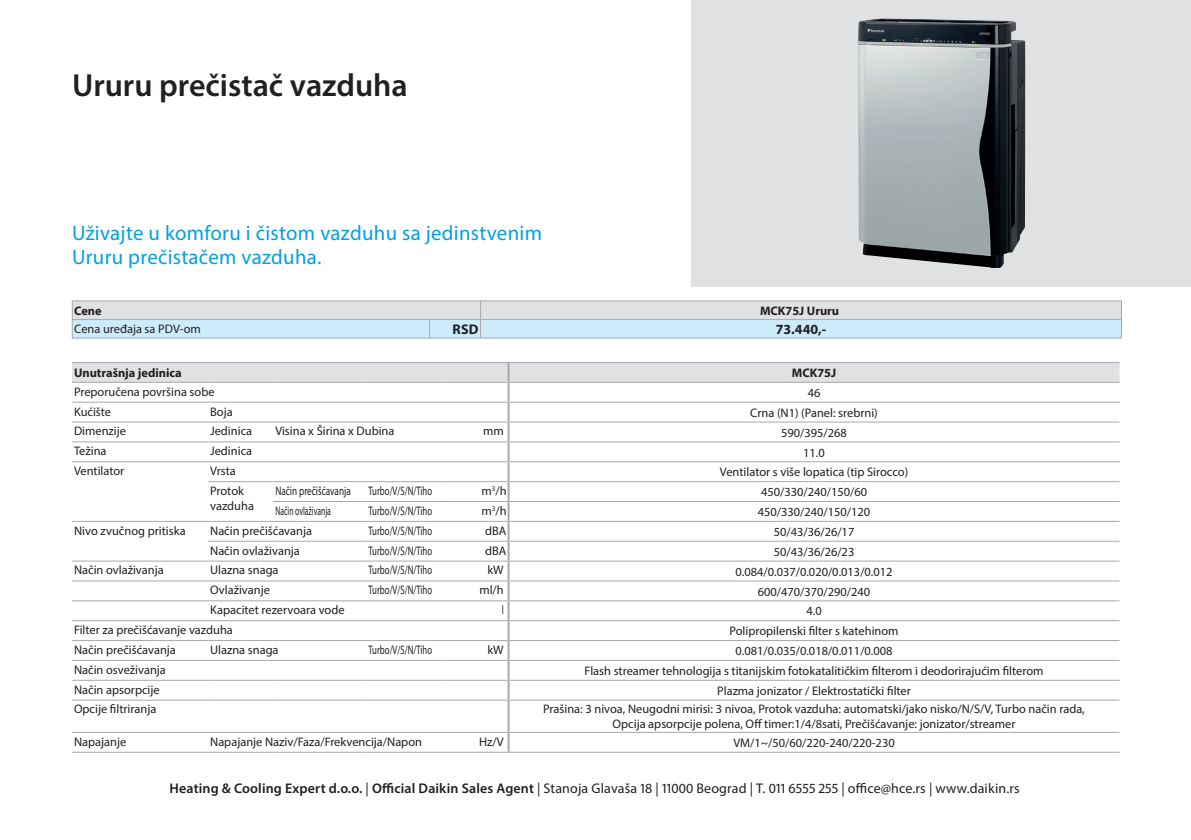
<style>
.page{position:relative;width:1191px;height:840px;background:#fff}
.page>*{position:absolute;margin:0;border:0;box-sizing:border-box;transform-origin:0 0}
.product_headline{font:600 32px "Myriad Pro";color:#231f20}
._1_Head_10_5pt_B6{font:21px "Myriad Pro";letter-spacing:.015em;color:#00a1e3}
.t1{font:14px "Myriad Pro";letter-spacing:.01em;color:#231f20}
.Christoph_Preise_7PT{font:700 14px "Myriad Pro";color:#231f20}
.table_header_centred{font:700 14px "Myriad Pro";color:#231f20}
.CellBody_Center_CE{font:12.4px "Myriad Pro";color:#231f20}
.CellBody_CE{font:12.4px/14.8px "Myriad Pro";color:#231f20}
.CellBody_CE-2{font:12.4px "Myriad Pro";color:#231f20;scale:.7 1}
.table_header_left-ju{font:700 12.4px "Myriad Pro";color:#231f20}
.CellBody_CE-3{font:12.4px "Myriad Pro";color:#231f20;scale:.74 1}
.CellBody_CE-4{font:12.4px "Myriad Pro";color:#231f20;scale:.62 1}
.table_body_right-jus{font:12.4px "Myriad Pro";color:#231f20}
.table_header_centred-2{font:700 12.4px "Myriad Pro";color:#231f20}
.table_body_right-jus-2{font:12.4px "Myriad Pro";color:#231f20;scale:.7 1}
.s1{font-weight:600}
</style>
<div class="page">
<hr style="left:508px;top:699px;width:611px;height:1px;background:#a8a9ad">
<hr style="left:508px;top:731px;width:611px;height:1px;background:#a8a9ad">
<hr style="left:508px;top:751px;width:611px;height:1px;background:#a8a9ad">
<hr style="left:72px;top:699px;width:136px;height:1px;background:#a8a9ad">
<hr style="left:208px;top:699px;width:65px;height:1px;background:#a8a9ad">
<hr style="left:273px;top:699px;width:93px;height:1px;background:#a8a9ad">
<hr style="left:366px;top:699px;width:75px;height:1px;background:#a8a9ad">
<hr style="left:441px;top:699px;width:67px;height:1px;background:#a8a9ad">
<hr style="left:72px;top:731px;width:136px;height:1px;background:#a8a9ad">
<hr style="left:208px;top:731px;width:65px;height:1px;background:#a8a9ad">
<hr style="left:273px;top:731px;width:93px;height:1px;background:#a8a9ad">
<hr style="left:366px;top:731px;width:75px;height:1px;background:#a8a9ad">
<hr style="left:441px;top:731px;width:67px;height:1px;background:#a8a9ad">
<hr style="left:72px;top:751px;width:136px;height:1px;background:#a8a9ad">
<hr style="left:208px;top:751px;width:65px;height:1px;background:#a8a9ad">
<hr style="left:273px;top:751px;width:93px;height:1px;background:#a8a9ad">
<hr style="left:366px;top:751px;width:75px;height:1px;background:#a8a9ad">
<hr style="left:441px;top:751px;width:67px;height:1px;background:#a8a9ad">
<svg style="left:72px;top:362px;width:1047px;height:337px"></svg>
<hr style="left:507px;top:700px;width:2px;height:31px;background:#a8a9ad">
<svg style="left:507px;top:732px;width:2px;height:19px"></svg>
<hr style="left:72px;top:300px;width:357px;height:1px;background:#a8a9ad">
<hr style="left:429px;top:300px;width:51px;height:1px;background:#a8a9ad">
<hr style="left:480px;top:300px;width:641px;height:1px;background:#a8a9ad">
<svg style="left:72px;top:301px;width:1050px;height:37px;background:#d4e3eb"></svg>
<hr style="left:72px;top:337px;width:357px;height:1px;background:#a8a9ad">
<hr style="left:429px;top:337px;width:51px;height:1px;background:#a8a9ad">
<hr style="left:480px;top:337px;width:641px;height:1px;background:#a8a9ad">
<div style="left:692px;top:0;width:499px;height:286px;background:#e0e1e3"></div>
<img style="left:857px;top:18px;width:168px;height:250px">
<p class="product_headline" style="left:72px;top:65px;width:337px">Ururu prečistač vazduha</p>
<p class="_1_Head_10_5pt_B6" style="left:72px;top:220px;width:471px">Uživajte u komforu i čistom vazduhu sa jedinstvenim</p>
<p class="_1_Head_10_5pt_B6" style="left:72px;top:244px;width:251px">Ururu prečistačem vazduha.</p>
<p class="table_header_left-ju" style="left:74px;top:302px;width:29px">Cene</p>
<p class="table_header_left-ju" style="left:760px;top:302px;width:81px">MCK75J Ururu</p>
<p class="CellBody_CE" style="left:74px;top:321px;width:128px">Cena uređaja sa PDV-om</p>
<p class="table_header_centred" style="left:452px;top:320px;width:28px">RSD</p>
<p class="Christoph_Preise_7PT" style="left:775px;top:320px;width:52px">73.440,-</p>
<p class="table_header_left-ju" style="left:74px;top:364px;width:109px">Unutrašnja jedinica</p>
<p class="table_header_centred-2" style="left:792px;top:364px;width:46px">MCK75J</p>
<p class="CellBody_CE" style="left:74px;top:383px;width:142px">Preporučena površina sobe</p>
<p class="CellBody_Center_CE" style="left:807px;top:385px;width:14px">46</p>
<p class="CellBody_CE" style="left:74px;top:403px;width:39px">Kućište</p>
<p class="CellBody_CE" style="left:210px;top:403px;width:24px">Boja</p>
<p class="CellBody_Center_CE" style="left:750px;top:405px;width:129px">Crna (N1) (Panel: srebrni)</p>
<p class="CellBody_CE" style="left:74px;top:423px;width:54px">Dimenzije</p>
<p class="CellBody_CE" style="left:210px;top:423px;width:44px">Jedinica</p>
<p class="CellBody_CE" style="left:275px;top:423px;width:121px">Visina x Širina x Dubina</p>
<p class="table_body_right-jus" style="left:483px;top:423px;width:22px">mm</p>
<p class="CellBody_Center_CE" style="left:781px;top:424px;width:67px">590/395/268</p>
<p class="CellBody_CE" style="left:74px;top:443px;width:34px">Težina</p>
<p class="CellBody_CE" style="left:210px;top:443px;width:44px">Jedinica</p>
<p class="CellBody_Center_CE" style="left:803px;top:444px;width:23px">11.0</p>
<p class="CellBody_CE" style="left:74px;top:463px;width:52px">Ventilator</p>
<p class="CellBody_CE" style="left:210px;top:463px;width:27px">Vrsta</p>
<p class="CellBody_Center_CE" style="left:720px;top:464px;width:190px">Ventilator s više lopatica (tip Sirocco)</p>
<p class="CellBody_CE" style="left:210px;top:483px;width:45px">Protok vazduha</p>
<p class="CellBody_CE-3" style="left:275px;top:483px;width:103px">Način prečišćavanja</p>
<p class="CellBody_CE-2" style="left:368px;top:483px;width:93px">Turbo/V/S/N/Tiho</p>
<p class="CellBody_CE" style="left:481px;top:483px;width:27px">m<sup>3</sup>/h</p>
<p class="CellBody_Center_CE" style="left:761px;top:484px;width:108px">450/330/240/150/60</p>
<p class="CellBody_CE-4" style="left:275px;top:502px;width:91px">Način ovlaživanja</p>
<p class="CellBody_CE-2" style="left:368px;top:502px;width:93px">Turbo/V/S/N/Tiho</p>
<p class="CellBody_CE" style="left:481px;top:502px;width:27px">m<sup>3</sup>/h</p>
<p class="CellBody_Center_CE" style="left:758px;top:504px;width:114px">450/330/240/150/120</p>
<p class="CellBody_CE" style="left:74px;top:522px;width:113px">Nivo zvučnog pritiska</p>
<p class="CellBody_CE" style="left:210px;top:522px;width:103px">Način prečišćavanja</p>
<p class="CellBody_CE-2" style="left:368px;top:522px;width:93px">Turbo/V/S/N/Tiho</p>
<p class="CellBody_CE" style="left:485px;top:522px;width:23px">dBA</p>
<p class="CellBody_Center_CE" style="left:773px;top:524px;width:82px">50/43/36/26/17</p>
<p class="CellBody_CE" style="left:210px;top:542px;width:91px">Način ovlaživanja</p>
<p class="CellBody_CE-2" style="left:368px;top:542px;width:93px">Turbo/V/S/N/Tiho</p>
<p class="CellBody_CE" style="left:485px;top:542px;width:23px">dBA</p>
<p class="CellBody_Center_CE" style="left:773px;top:543px;width:82px">50/43/36/26/23</p>
<p class="CellBody_CE" style="left:74px;top:562px;width:91px">Način ovlaživanja</p>
<p class="CellBody_CE" style="left:210px;top:562px;width:70px">Ulazna snaga</p>
<p class="CellBody_CE-2" style="left:368px;top:562px;width:93px">Turbo/V/S/N/Tiho</p>
<p class="table_body_right-jus" style="left:487px;top:562px;width:18px">kW</p>
<p class="CellBody_Center_CE" style="left:735px;top:563px;width:159px">0.084/0.037/0.020/0.013/0.012</p>
<p class="CellBody_CE" style="left:210px;top:582px;width:61px">Ovlaživanje</p>
<p class="CellBody_CE-2" style="left:368px;top:582px;width:93px">Turbo/V/S/N/Tiho</p>
<p class="table_body_right-jus" style="left:479px;top:582px;width:26px">ml/h</p>
<p class="CellBody_Center_CE" style="left:758px;top:583px;width:114px">600/470/370/290/240</p>
<p class="CellBody_CE" style="left:210px;top:602px;width:136px">Kapacitet rezervoara vode</p>
<p class="table_body_right-jus-2" style="left:502px;top:602px;width:4px">l</p>
<p class="CellBody_Center_CE" style="left:806px;top:603px;width:17px">4.0</p>
<p class="CellBody_CE" style="left:74px;top:622px;width:160px">Filter za prečišćavanje vazduha</p>
<p class="CellBody_Center_CE" style="left:729px;top:623px;width:171px">Polipropilenski filter s katehinom</p>
<p class="CellBody_CE" style="left:74px;top:641px;width:103px">Način prečišćavanja</p>
<p class="CellBody_CE" style="left:210px;top:641px;width:70px">Ulazna snaga</p>
<p class="CellBody_CE-2" style="left:368px;top:641px;width:93px">Turbo/V/S/N/Tiho</p>
<p class="table_body_right-jus" style="left:487px;top:641px;width:18px">kW</p>
<p class="CellBody_Center_CE" style="left:735px;top:643px;width:159px">0.081/0.035/0.018/0.011/0.008</p>
<p class="CellBody_CE" style="left:74px;top:661px;width:93px">Način osveživanja</p>
<p class="CellBody_Center_CE" style="left:584px;top:662px;width:460px">Flash streamer tehnologija s titanijskim fotokatalitičkim filterom i deodorirajućim filterom</p>
<p class="CellBody_CE" style="left:74px;top:681px;width:87px">Način apsorpcije</p>
<p class="CellBody_Center_CE" style="left:717px;top:682px;width:195px">Plazma jonizator / Elektrostatički filter</p>
<p class="CellBody_CE" style="left:74px;top:701px;width:84px">Opcije filtriranja</p>
<p class="CellBody_Center_CE" style="left:543px;top:701px;width:543px">Prašina: 3 nivoa, Neugodni mirisi: 3 nivoa, Protok vazduha: automatski/jako nisko/N/S/V, Turbo način rada,</p>
<p class="CellBody_Center_CE" style="left:612px;top:716px;width:404px">Opcija apsorpcije polena, Off timer:1/4/8sati, Prečišćavanje: jonizator/streamer</p>
<p class="CellBody_CE" style="left:74px;top:733px;width:54px">Napajanje</p>
<p class="CellBody_CE" style="left:210px;top:733px;width:213px">Napajanje Naziv/Faza/Frekvencija/Napon</p>
<p class="table_body_right-jus" style="left:479px;top:733px;width:26px">Hz/V</p>
<p class="CellBody_Center_CE" style="left:733px;top:734px;width:163px">VM/1~/50/60/220-240/220-230</p>
<p class="t1" style="left:170px;top:779px;width:851px"><span class="s1">Heating &amp; Cooling Expert d.o.o.</span> | <span class="s1">Official Daikin Sales Agent</span> | Stanoja Glavaša 18 | 11000 Beograd | T. 011 6555 255 | office@hce.rs | www.daikin.rs</p>
</div>
